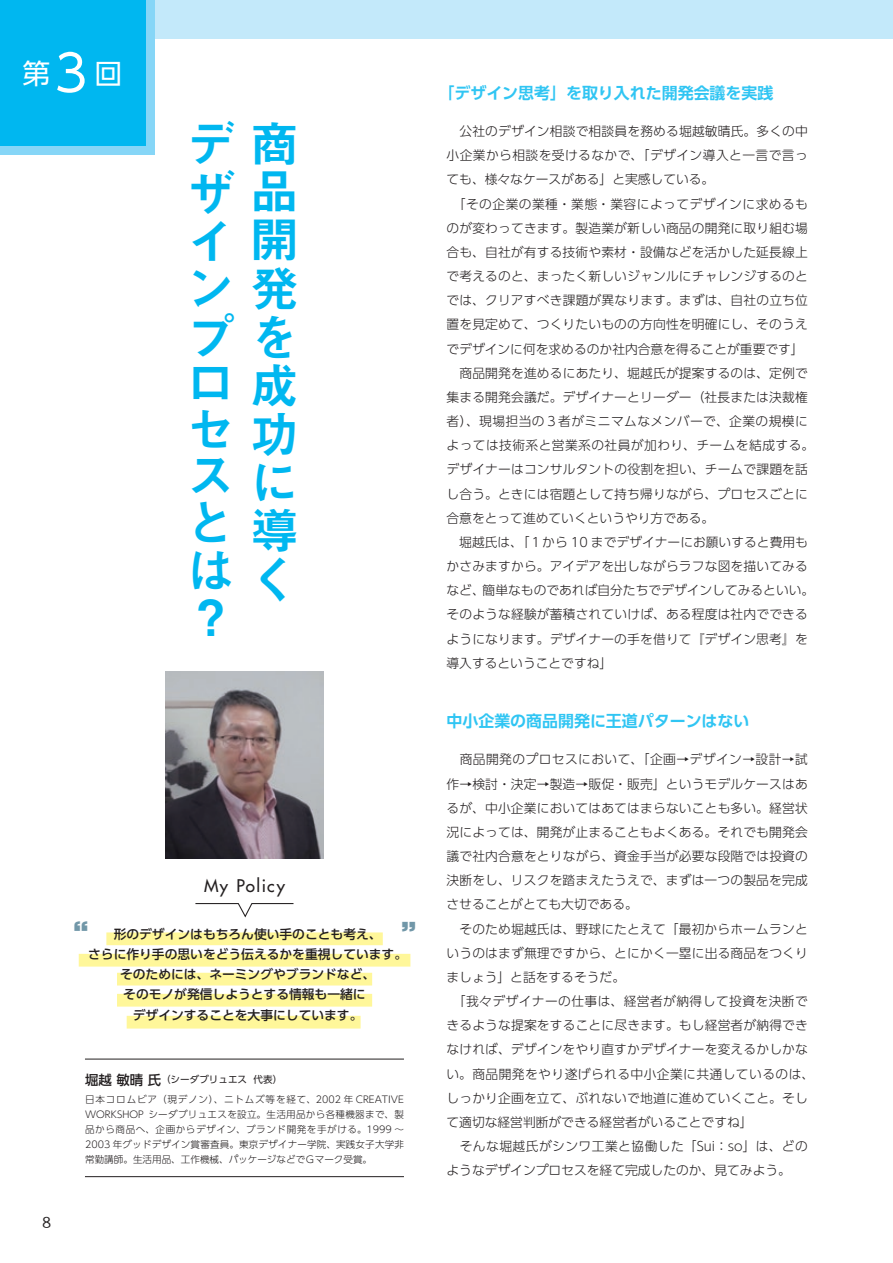
<style>
.page{position:relative;width:893px;height:1263px;background:#fff}
.page>*{position:absolute;margin:0;border:0;box-sizing:border-box;transform-origin:0 0}
.t1{font:49.05px/47.4px "Midashi Go Pro MB31";color:#00b7f0}
.t2{font:700 35.1px "UD Shin Go Pro De";color:#7197a8}
.t3{font:27.75px "UD Shin Go Pro";color:#fff}
.t4{font:500 16.95px "Futura Std";letter-spacing:.08em;color:#231f20}
.t5{font:16.95px "DFHS Gothic Std W3";color:#231f20}
.小見出し{font:700 15.9px "UD Shin Go Pro De";color:#30c5f3}
.本文{font:300 12.75px/24.2px "UD Shin Go Pro";letter-spacing:.015em;color:#231f20;text-align:justify}
.t6{font:500 12.75px "UD Shin Go Pro";color:#231f20}
.t7{font:300 9.6px/14.9px "UD Shin Go Pro";color:#231f20;text-align:justify}
.t8{font:9.6px "UD Shin Go Pro";color:#231f20}
.s1{font-size:50.1px}
.s2{font-weight:500;font-size:13.35px}
</style>
<div class="page">
<div style="left:0;top:0;width:893px;height:38px;background:#c3e9fa"></div>
<div style="left:0;top:0;width:154px;height:154px;background:#86d6f7"></div>
<div style="left:127px;top:1016px;width:234px;height:12px;background:#fff79a"></div>
<div style="left:106px;top:932px;width:277px;height:13px;background:#fff79a"></div>
<div style="left:79px;top:954px;width:331px;height:12px;background:#fff79a"></div>
<div style="left:117px;top:973px;width:255px;height:12px;background:#fff79a"></div>
<div style="left:117px;top:994px;width:255px;height:12px;background:#fff79a"></div>
<hr style="left:85px;top:1059px;width:319px;height:1px;background:#231f20">
<hr style="left:85px;top:1176px;width:319px;height:1px;background:#231f20">
<svg style="left:195px;top:903px;width:99px;height:15px"></svg>
<div style="left:0;top:0;width:146px;height:145px;background:#00b7f0"></div>
<img style="left:165px;top:672px;width:158px;height:187px">
<p class="t3" style="left:23px;top:51px;width:101px">第<span class="s1">3</span>回</p>
<p class="t1" style="left:186px;top:114px;width:112px">デ商ザ品イ<br>ン発プをロ<br>セ<br>ス<br>と<br>は<br>？</p>
<p class="t1" style="left:250px;top:210px;width:46px">開</p>
<p class="t1" style="left:250px;top:356px;width:48px;line-height:48.4px;text-align:justify">成功に導く</p>
<p class="t2" style="left:54px;top:910px;width:37px">“</p>
<p class="t4" style="left:204px;top:875px;width:82px">My Policy</p>
<p class="t6" style="left:114px;top:923px;width:269px">形のデザインはもちろん使い手のことも考え、</p>
<p class="t2" style="left:401px;top:910px;width:37px">”</p>
<p class="t6" style="left:88px;top:944px;width:320px">さらに作り手の思いをどう伝えるかを重視しています。</p>
<p class="t6" style="left:120px;top:964px;width:257px">そのためには、ネーミングやブランドなど、</p>
<p class="t6" style="left:123px;top:984px;width:244px">そのモノが発信しようとする情報も一緒に</p>
<p class="t6" style="left:133px;top:1004px;width:231px">デザインすることを大事にしています。</p>
<p class="t8" style="left:85px;top:1072px;width:199px"><span class="s2">堀越 敏晴 氏</span>（シーダブリュエス 代表）</p>
<h3 class="t5" style="left:42px;top:1213px;width:10px">8</h3>
<p class="t7" style="left:85px;top:1092px;width:320px">日本コロムビア（現デノン）、ニトムズ等を経て、2002 年 CREATIVE WORKSHOP シーダブリュエスを設立。生活用品から各種機器まで、製品から商品へ、企画からデザイン、ブランド開発を手がける。1999 ～2003 年グッドデザイン賞審査員。東京デザイナー学院、実践女子大学非常勤講師。生活用品、工作機械、パッケージなどでＧマーク受賞。</p>
<p class="小見出し" style="left:438px;top:80px;width:336px">「デザイン思考」を取り入れた開発会議を実践</p>
<p class="本文" style="left:446px;top:119px;width:363px">　公社のデザイン相談で相談員を務める堀越敏晴氏。多くの中小企業から相談を受けるなかで、「デザイン導入と一言で言っても、様々なケースがある」と実感している。</p>
<p class="本文" style="left:446px;top:191px;width:363px">　「その企業の業種・業態・業容によってデザインに求めるものが変わってきます。製造業が新しい商品の開発に取り組む場合も、自社が有する技術や素材・設備などを活かした延長線上で考えるのと、まったく新しいジャンルにチャレンジするのとでは、クリアすべき課題が異なります。まずは、自社の立ち位置を見定めて、つくりたいものの方向性を明確にし、そのうえでデザインに何を求めるのか社内合意を得ることが重要です」</p>
<p class="本文" style="left:446px;top:360px;width:369px;text-align:left">　商品開発を進めるにあたり、堀越氏が提案するのは、定例で集まる開発会議だ。デザイナーとリーダー（社長または決裁権者）、現場担当の３者がミニマムなメンバーで、企業の規模によっては技術系と営業系の社員が加わり、チームを結成する。デザイナーはコンサルタントの役割を担い、チームで課題を話し合う。ときには宿題として持ち帰りながら、プロセスごとに合意をとって進めていくというやり方である。</p>
<p class="本文" style="left:446px;top:530px;width:369px;text-align:left">　堀越氏は、「１から 10 までデザイナーにお願いすると費用もかさみますから。アイデアを出しながらラフな図を描いてみるなど、簡単なものであれば自分たちでデザインしてみるといい。そのような経験が蓄積されていけば、ある程度は社内でできるようになります。デザイナーの手を借りて『デザイン思考』を導入するということですね」</p>
<p class="小見出し" style="left:446px;top:708px;width:304px">中小企業の商品開発に王道パターンはない</p>
<p class="本文" style="left:446px;top:747px;width:363px">　商品開発のプロセスにおいて、「企画→デザイン→設計→試作→検討・決定→製造→販促・販売」というモデルケースはあるが、中小企業においてはあてはまらないことも多い。経営状況によっては、開発が止まることもよくある。それでも開発会議で社内合意をとりながら、資金手当が必要な段階では投資の決断をし、リスクを踏まえたうえで、まずは一つの製品を完成させることがとても大切である。</p>
<p class="本文" style="left:446px;top:916px;width:363px">　そのため堀越氏は、野球にたとえて「最初からホームランというのはまず無理ですから、とにかく一塁に出る商品をつくりましょう」と話をするそうだ。</p>
<p class="本文" style="left:446px;top:989px;width:369px;text-align:left">　「我々デザイナーの仕事は、経営者が納得して投資を決断できるような提案をすることに尽きます。もし経営者が納得できなければ、デザインをやり直すかデザイナーを変えるかしかない。商品開発をやり遂げられる中小企業に共通しているのは、しっかり企画を立て、ぶれないで地道に進めていくこと。そして適切な経営判断ができる経営者がいることですね」</p>
<p class="本文" style="left:446px;top:1134px;width:363px">　そんな堀越氏がシンワ工業と協働した「Sui：so」は、どのようなデザインプロセスを経て完成したのか、見てみよう。</p>
</div>
